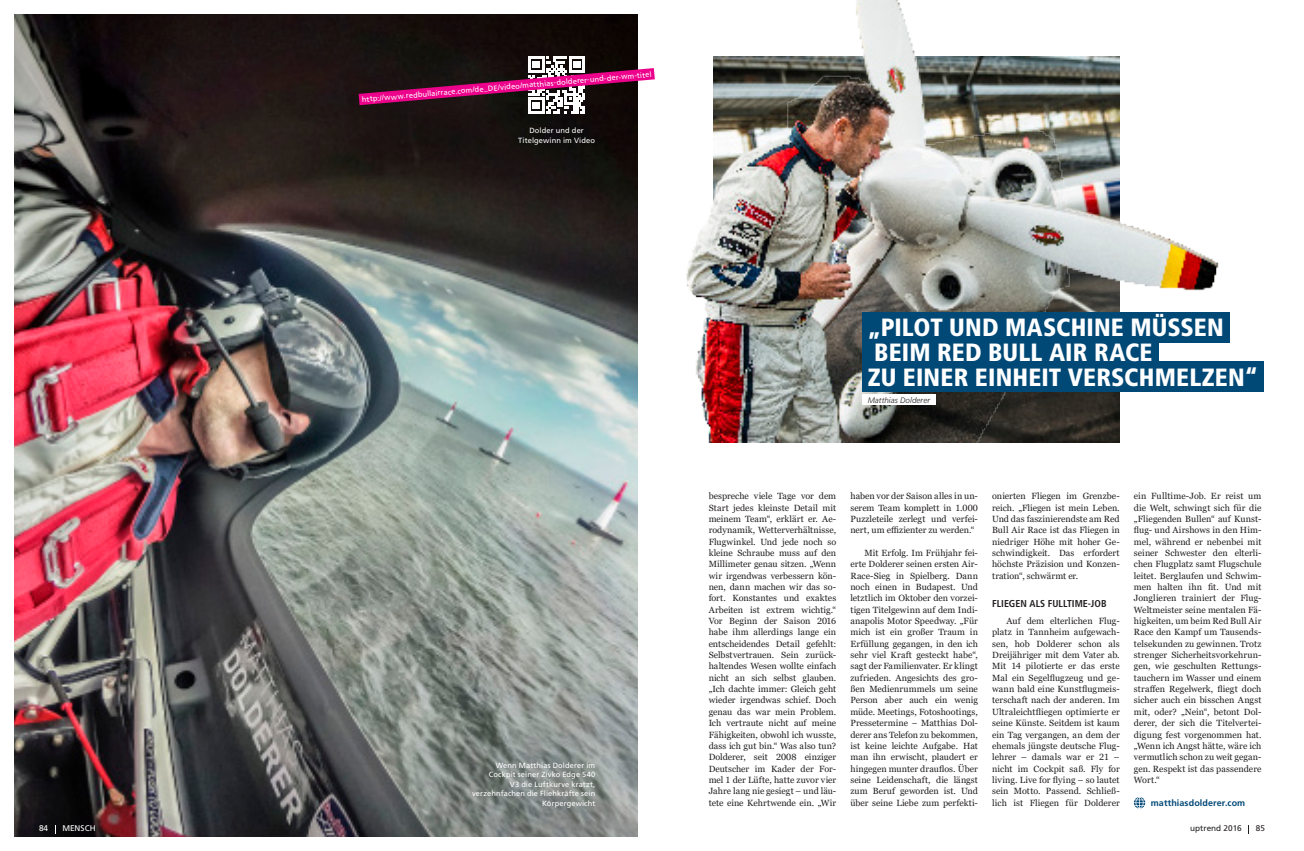
<style>
.page{position:relative;width:1304px;height:851px;background:#fff}
.page>*{position:absolute;margin:0;border:0;box-sizing:border-box;transform-origin:0 0}
.t1{font:900 condensed 24.9px "Frutiger LT Std";letter-spacing:.005em;color:#fff}
._05_Zwischenheadline{font:700 condensed 10px "Frutiger LT Std";letter-spacing:.005em;color:#231f20}
._04_Copy_Einzug{font:9px/11.3px "Georgia Pro";letter-spacing:.005em;color:#231f20;text-align:justify}
.t2{font:700 9px "Frutiger LT Std";letter-spacing:.01em;color:#004876}
.t3{font:8.2px "Frutiger LT Std";color:#231f20}
._00_Seitenzahl{font:8.2px "Frutiger LT Std";color:#fff}
._08B_Zitatgeber{font:italic 300 8px "Frutiger LT Std";letter-spacing:.01em;color:#231f20}
._09_BU{font:7.5px/9.5px "Frutiger LT Std";letter-spacing:.015em;color:#fff;text-align:center}
</style>
<div class="page">
<img style="left:14px;top:14px;width:624px;height:822px">
<svg style="left:1134px;top:797px;width:11px;height:11px"></svg>
<img style="left:686px;top:0;width:578px;height:442px">
<svg style="left:359px;top:57px;width:296px;height:56px"></svg>
<div style="left:862px;top:312px;width:367px;height:30px;background:#004876"></div>
<div style="left:862px;top:336px;width:296px;height:31px;background:#004876"></div>
<div style="left:862px;top:361px;width:401px;height:31px;background:#004876"></div>
<div style="left:862px;top:394px;width:74px;height:11px;background:#fff"></div>
<p class="_09_BU" style="left:362px;top:95px;width:292px;rotate:-5deg">http://www.redbullairrace.com/de_DE/video/matthias-dolderer-und-der-wm-titel</p>
<p class="_09_BU" style="left:518px;top:126px;width:78px">Dolder und der<br>Titelgewinn im Video</p>
<p class="_09_BU" style="left:472px;top:760px;width:125px;text-align:right">Wenn Matthias Dolderer im<br>Cockpit seiner Zivko Edge 540<br>V3 die Luftkurve kratzt, verzehnfachen die Fliehkräfte sein<br>Körpergewicht</p>
<p class="t1" style="left:868px;top:312px;width:358px">„PILOT UND MASCHINE MÜSSEN</p>
<p class="t1" style="left:874px;top:337px;width:280px">BEIM RED BULL AIR RACE</p>
<p class="t1" style="left:868px;top:362px;width:391px">ZU EINER EINHEIT VERSCHMELZEN“</p>
<p class="_08B_Zitatgeber" style="left:868px;top:395px;width:64px">Matthias Dolderer</p>
<p class="_04_Copy_Einzug" style="left:709px;top:490px;width:129px">bespreche viele Tage vor dem Start jedes kleinste Detail mit meinem Team“, erklärt er. Ae&shy;rodynamik, Wetterverhältnisse, Flugwinkel. Und jede noch so kleine Schraube muss auf den Millimeter genau sitzen. „Wenn wir irgendwas verbessern kön&shy;nen, dann machen wir das so&shy;fort. Konstantes und exaktes Arbeiten ist extrem wichtig.“ Vor Beginn der Saison 2016 habe ihm allerdings lange ein entscheidendes Detail gefehlt:<br>Selbstvertrauen. Sein zurück&shy;haltendes Wesen wollte einfach nicht an sich selbst glauben. „Ich dachte immer: Gleich geht wieder irgendwas schief. Doch genau das war mein Problem.<br>Ich vertraute nicht auf meine Fähigkeiten, obwohl ich wusste, dass ich gut bin.“ Was also tun?<br>Dolderer, seit 2008 einziger Deutscher im Kader der For&shy;mel 1 der Lüfte, hatte zuvor vier Jahre lang nie gesiegt – und läu&shy;tete eine Kehrtwende ein. „Wir</p>
<p class="_04_Copy_Einzug" style="left:850px;top:490px;width:129px">haben vor der Saison alles in un&shy;serem Team komplett in 1.000<br>Puzzleteile zerlegt und verfei&shy;nert, um effizienter zu werden.“</p>
<p class="_04_Copy_Einzug" style="left:850px;top:547px;width:129px;text-indent:14px">Mit Erfolg. Im Frühjahr fei&shy;erte Dolderer seinen ersten Air-Race-Sieg in Spielberg. Dann noch einen in Budapest. Und letztlich im Oktober den vorzei&shy;tigen Titelgewinn auf dem Indi&shy;anapolis Motor Speedway. „Für mich ist ein großer Traum in Erfüllung gegangen, in den ich sehr viel Kraft gesteckt habe“, sagt der Familienvater. Er klingt zufrieden. Angesichts des gro&shy;ßen Medienrummels um seine Person aber auch ein wenig müde. Meetings, Fotoshootings, Pressetermine – Matthias Dol&shy;derer ans Telefon zu bekommen, ist keine leichte Aufgabe. Hat man ihn erwischt, plaudert er hingegen munter drauflos. Über seine Leidenschaft, die längst zum Beruf geworden ist. Und über seine Liebe zum perfekti-</p>
<p class="_04_Copy_Einzug" style="left:992px;top:490px;width:129px">onierten Fliegen im Grenzbe&shy;reich. „Fliegen ist mein Leben.<br>Und das faszinierendste am Red Bull Air Race ist das Fliegen in niedriger Höhe mit hoher Ge&shy;schwindigkeit. Das erfordert höchste Präzision und Konzen&shy;tration“, schwärmt er.</p>
<p class="_05_Zwischenheadline" style="left:992px;top:597px;width:116px">FLIEGEN ALS FULLTIME-JOB</p>
<p class="_04_Copy_Einzug" style="left:992px;top:615px;width:129px;text-indent:14px">Auf dem elterlichen Flug&shy;platz in Tannheim aufgewach&shy;sen, hob Dolderer schon als Dreijähriger mit dem Vater ab.<br>Mit 14 pilotierte er das erste Mal ein Segelflugzeug und ge&shy;wann bald eine Kunstflugmeis&shy;terschaft nach der anderen. Im Ultraleichtfliegen optimierte er seine Künste. Seitdem ist kaum ein Tag vergangen, an dem der ehemals jüngste deutsche Flug&shy;lehrer – damals war er 21 – nicht im Cockpit saß. Fly for living. Live for flying – so lautet sein Motto. Passend. Schließ&shy;lich ist Fliegen für Dolderer</p>
<p class="_04_Copy_Einzug" style="left:1134px;top:490px;width:129px">ein Fulltime-Job. Er reist um die Welt, schwingt sich für die „Fliegenden Bullen“ auf Kunst&shy;flug- und Airshows in den Him&shy;mel, während er nebenbei mit seiner Schwester den elterli&shy;chen Flugplatz samt Flugschule leitet. Berglaufen und Schwim&shy;men halten ihn fit. Und mit Jonglieren trainiert der Flug-Weltmeister seine mentalen Fä&shy;higkeiten, um beim Red Bull Air Race den Kampf um Tausends&shy;telsekunden zu gewinnen. Trotz strenger Sicherheitsvorkehrun&shy;gen, wie geschulten Rettungs&shy;tauchern im Wasser und einem straffen Regelwerk, fliegt doch sicher auch ein bisschen Angst mit, oder? „Nein“, betont Dol&shy;derer, der sich die Titelvertei&shy;digung fest vorgenommen hat. „Wenn ich Angst hätte, wäre ich vermutlich schon zu weit gegan&shy;gen. Respekt ist das passendere Wort.“</p>
<p class="t2" style="left:1151px;top:797px;width:96px">matthiasdolderer.com</p>
<p class="_00_Seitenzahl" style="left:39px;top:823px;width:11px">84</p>
<p class="_00_Seitenzahl" style="left:62px;top:823px;width:35px">MENSCH</p>
<p class="t3" style="left:1190px;top:823px;width:53px">uptrend 2016</p>
<p class="t3" style="left:1256px;top:823px;width:11px">85</p>
</div>
